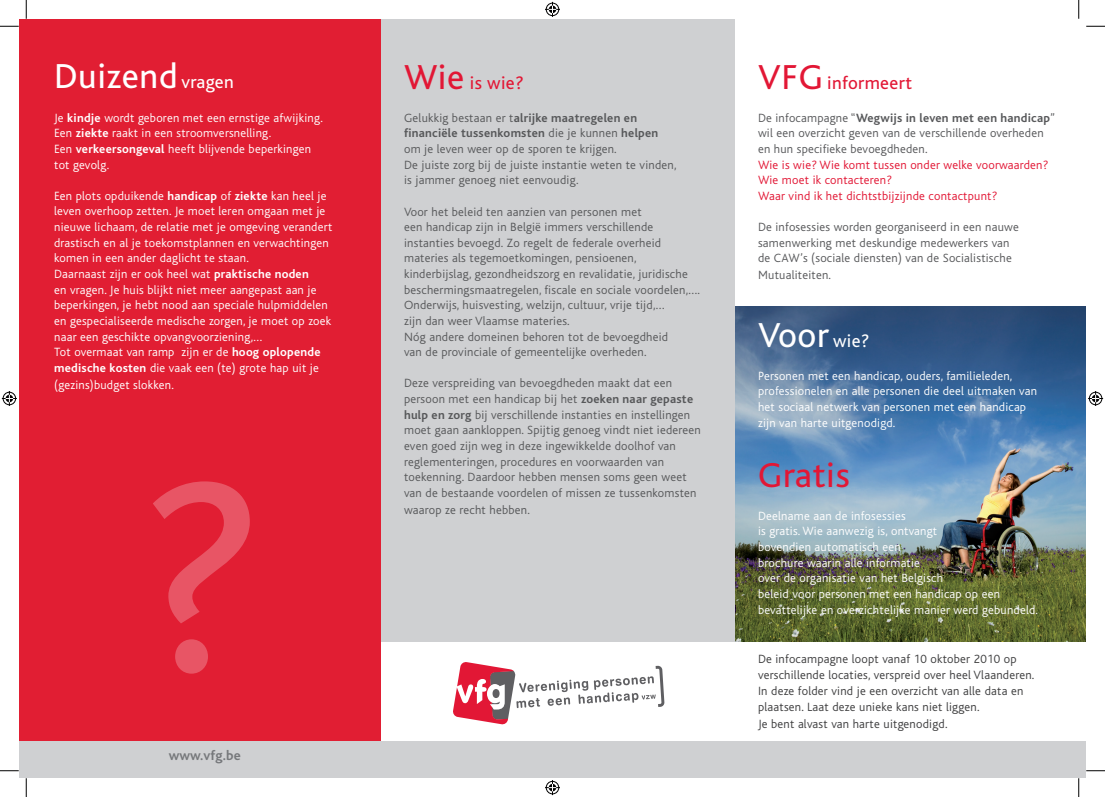
<style>
.page{position:relative;width:1105px;height:797px;background:#fff}
.page>*{position:absolute;margin:0;border:0;box-sizing:border-box;transform-origin:0 0}
.t1{font:278.88px "Kl Bliss";color:#fff}
.t2{font:36.25px "Kl Bliss";letter-spacing:.02em;color:#fff}
.t3{font:36.25px "Kl Bliss";letter-spacing:.02em;color:#e21735}
.t4{font:18.75px "Kl Bliss";letter-spacing:.02em;color:#e21735}
.t5{font:700 14.25px "Kl Bliss";color:#76787b}
.t6{font:300 12.5px/15.6px "Kl Bliss";letter-spacing:.02em;color:#57585a}
.t7{font:300 12.5px/15.6px "Kl Bliss";letter-spacing:.02em;color:#fff}
.t8{font:300 12.5px/15.9px "Kl Bliss";letter-spacing:.02em;color:#3e3e3f}
.t9{font:300 12.5px/15.6px "Kl Bliss";letter-spacing:.02em;color:#e21735}
.s1{font-size:18.75px}
.s2{font-weight:700}
.s3{font-size:36.25px}
</style>
<div class="page">
<div style="left:381px;top:19px;width:354px;height:622px;background:#cfd0d2"></div>
<img style="left:735px;top:306px;width:351px;height:335px">
<div style="left:19px;top:19px;width:362px;height:751px;background:#e11e33"></div>
<div style="left:19px;top:741px;width:362px;height:36px;background:#cfd0d2"></div>
<div style="left:381px;top:741px;width:705px;height:36px;background:#cfd0d2"></div>
<svg style="left:453px;top:662px;width:211px;height:62px"></svg>
<svg style="left:0;top:25px;width:19px;height:2px"></svg>
<svg style="left:1086px;top:25px;width:19px;height:2px"></svg>
<svg style="left:0;top:770px;width:19px;height:1px"></svg>
<svg style="left:1086px;top:770px;width:19px;height:1px"></svg>
<svg style="left:25px;top:0;width:2px;height:19px"></svg>
<svg style="left:25px;top:778px;width:2px;height:19px"></svg>
<svg style="left:1078px;top:0;width:1px;height:19px"></svg>
<svg style="left:1078px;top:778px;width:1px;height:19px"></svg>
<svg style="left:545px;top:2px;width:15px;height:15px"></svg>
<svg style="left:545px;top:780px;width:15px;height:15px"></svg>
<svg style="left:2px;top:391px;width:15px;height:15px"></svg>
<svg style="left:1088px;top:391px;width:15px;height:15px"></svg>
<h2 class="t2" style="left:54px;top:57px;width:181px">Duizend <span class="s1">vragen</span></h2>
<p class="t7" style="left:54px;top:110px;width:270px">Je <span class="s2">kindje</span> wordt geboren met een ernstige afwijking.<br>Een <span class="s2">ziekte</span> raakt in een stroomversnelling.<br>Een <span class="s2">verkeersongeval</span> heeft blijvende beperkingen tot gevolg.</p>
<p class="t7" style="left:54px;top:188px;width:280px">Een plots opduikende <span class="s2">handicap</span> of <span class="s2">ziekte</span> kan heel je leven overhoop zetten. Je moet leren omgaan met je nieuwe lichaam, de relatie met je omgeving verandert drastisch en al je toekomstplannen en verwachtingen komen in een ander daglicht te staan.<br>Daarnaast zijn er ook heel wat <span class="s2">praktische noden<br></span>en vragen. Je huis blijkt niet meer aangepast aan je beperkingen, je hebt nood aan speciale hulpmiddelen en gespecialiseerde medische zorgen, je moet op zoek naar een geschikte opvangvoorziening,…<br>Tot overmaat van ramp zijn er de <span class="s2">hoog oplopende medische kosten</span> die vaak een (te) grote hap uit je</p>
<p class="t7" style="left:54px;top:377px;width:121px">(gezins)budget slokken.</p>
<h1 class="t1" style="left:136px;top:432px;width:130px">?</h1>
<p class="t5" style="left:169px;top:747px;width:73px">www.vfg.be</p>
<h3 class="t4" style="left:404px;top:72px;width:121px"><span class="s3">Wie</span> is wie?</h3>
<p class="t6" style="left:404px;top:110px;width:274px">Gelukkig bestaan er t<span class="s2">alrijke maatregelen en financiële tussenkomsten</span> die je kunnen <span class="s2">helpen </span>om je leven weer op de sporen te krijgen.<br>De juiste zorg bij de juiste instantie weten te vinden, is jammer genoeg niet eenvoudig.</p>
<p class="t6" style="left:404px;top:204px;width:297px">Voor het beleid ten aanzien van personen met<br>een handicap zijn in België immers verschillende instanties bevoegd. Zo regelt de federale overheid materies als tegemoetkomingen, pensioenen, kinderbijslag, gezondheidszorg en revalidatie, juridische beschermingsmaatregelen, fiscale en sociale voordelen,….<br>Onderwijs, huisvesting, welzijn, cultuur, vrije tijd,…<br>zijn dan weer Vlaamse materies.<br>Nóg andere domeinen behoren tot de bevoegdheid<br>van de provinciale of gemeentelijke overheden.</p>
<p class="t6" style="left:404px;top:376px;width:298px">Deze verspreiding van bevoegdheden maakt dat een persoon met een handicap bij het <span class="s2">zoeken naar gepaste hulp en zorg</span> bij verschillende instanties en instellingen moet gaan aankloppen. Spijtig genoeg vindt niet iedereen even goed zijn weg in deze ingewikkelde doolhof van reglementeringen, procedures en voorwaarden van toekenning. Daardoor hebben mensen soms geen weet van de bestaande voordelen of missen ze tussenkomsten</p>
<p class="t6" style="left:404px;top:502px;width:127px">waarop ze recht hebben.</p>
<h3 class="t4" style="left:758px;top:72px;width:156px"><span class="s3">VFG</span> informeert</h3>
<p class="t6" style="left:758px;top:110px;width:299px">De infocampagne “<span class="s2">Wegwijs in leven met een handicap</span>” wil een overzicht geven van de verschillende overheden en hun specifieke bevoegdheden.</p>
<p class="t9" style="left:758px;top:157px;width:292px">Wie is wie? Wie komt tussen onder welke voorwaarden?<br>Wie moet ik contacteren?<br>Waar vind ik het dichtstbijzijnde contactpunt?</p>
<p class="t6" style="left:758px;top:219px;width:262px">De infosessies worden georganiseerd in een nauwe samenwerking met deskundige medewerkers van de CAW’s (sociale diensten) van de Socialistische</p>
<p class="t6" style="left:758px;top:268px;width:75px">Mutualiteiten.</p>
<h2 class="t2" style="left:758px;top:315px;width:113px">Voor <span class="s1">wie?</span></h2>
<p class="t7" style="left:758px;top:368px;width:281px">Personen met een handicap, ouders, familieleden, professionelen en alle personen die deel uitmaken van het sociaal netwerk van personen met een handicap zijn van harte uitgenodigd.</p>
<h2 class="t3" style="left:758px;top:455px;width:93px">Gratis</h2>
<p class="t7" style="left:758px;top:508px;width:282px">Deelname aan de infosessies<br>is gratis. Wie aanwezig is, ontvangt<br>bovendien automatisch een<br>brochure waarin alle informatie<br>over de organisatie van het Belgisch<br>beleid voor personen met een handicap op een bevattelijke en overzichtelijke manier werd gebundeld.</p>
<p class="t8" style="left:758px;top:651px;width:278px">De infocampagne loopt vanaf 10 oktober 2010 op verschillende locaties, verspreid over heel Vlaanderen.<br>In deze folder vind je een overzicht van alle data en plaatsen. Laat deze unieke kans niet liggen.</p>
<p class="t8" style="left:758px;top:715px;width:191px">Je bent alvast van harte uitgenodigd.</p>
</div>
